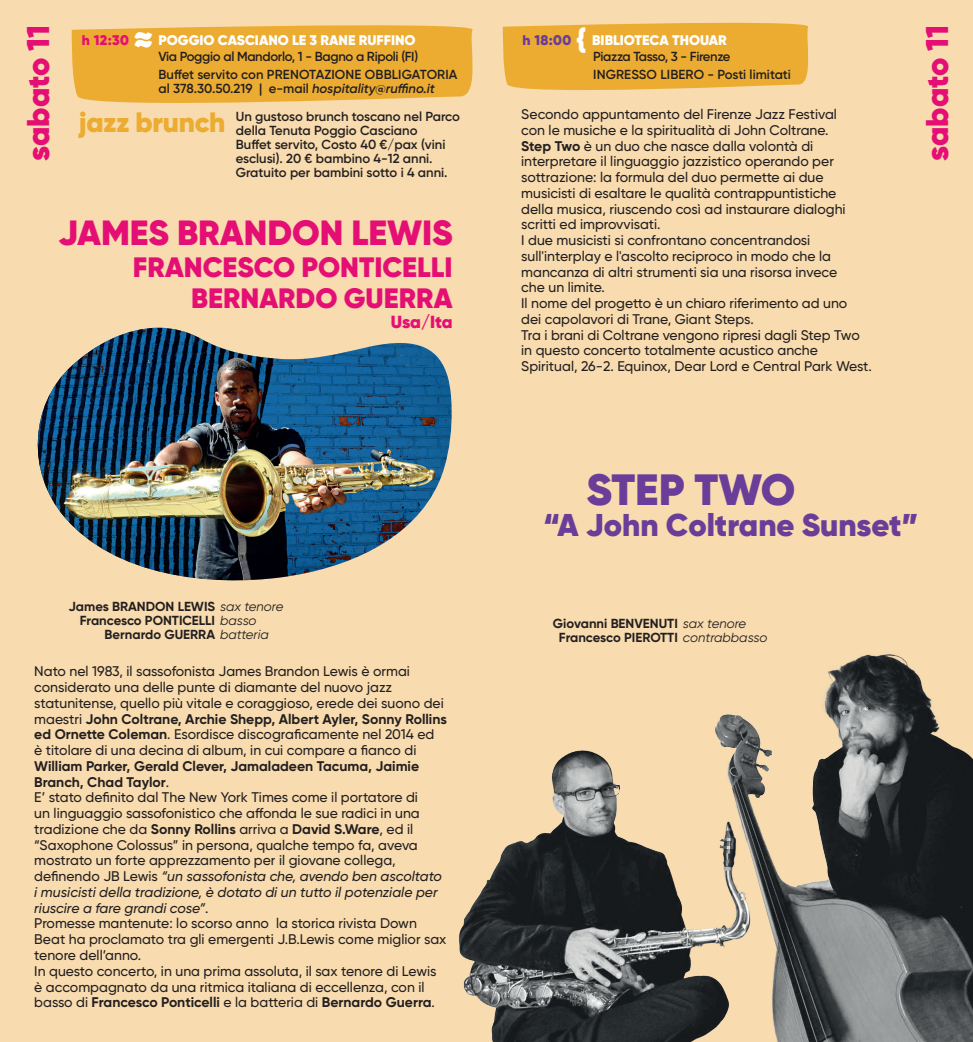
<style>
.page{position:relative;width:973px;height:1042px;background:#fff}
.page>*{position:absolute;margin:0;border:0;box-sizing:border-box;transform-origin:0 0}
.t1{font:900 43.75px "Gilroy";color:#6a3e98}
.t2{font:900 35px "Gilroy";color:#e40e74}
.t3{font:900 35px "Gilroy";color:#fff}
.t4{font:900 31.5px "Gilroy";color:#6a3e98}
.t5{font:900 31.5px "Gilroy";color:#e40e74}
.t6{font:900 28px/31.5px "Gilroy";color:#e40e74;text-align:right}
.t7{font:900 28px "Gilroy";letter-spacing:-.01em;color:#ecac32}
.t8{font:900 17.5px "Gilroy";letter-spacing:-.005em;color:#e40e74}
.t9{font:500 14px/15.8px "Gilroy";color:#231f20}
.t10{font:900 14px "Gilroy";color:#fff}
.t11{font:900 14px "Gilroy";color:#e40e74}
.t12{font:600 13.12px/14px "Gilroy";color:#231f20}
.t13{font:700 13.12px/14px "Gilroy";color:#231f20}
.t14{font:600 13.12px/17.3px "Gilroy";letter-spacing:-.025em;color:#231f20}
.t15{font:600 13.12px "Gilroy";letter-spacing:-.03em;color:#231f20}
.s1{font-style:italic}
.s2{font-weight:400;font-style:italic}
.s3{font-weight:700}
.s4{color:#6a3e98}
.s5{font-size:28px}
</style>
<div class="page">
<div style="left:0;top:0;width:972px;height:1042px;background:#f8dbae"></div>
<svg style="left:502px;top:22px;width:307px;height:69px;background:#edaf3c"></svg>
<img style="left:459px;top:654px;width:513px;height:388px">
<img style="left:37px;top:328px;width:415px;height:253px">
<svg style="left:71px;top:25px;width:402px;height:78px;background:#ecae39"></svg>
<h3 class="t5" style="left:18px;top:161px;width:138px;rotate:-90deg">sabato 11</h3>
<p class="t11" style="left:82px;top:31px;width:49px">h 12:30</p>
<h2 class="t3" style="left:133px;top:17px;width:21px">≈</h2>
<p class="t10" style="left:158px;top:31px;width:258px">POGGIO CASCIANO LE 3 RANE RUFFINO</p>
<p class="t14" style="left:158px;top:48px;width:300px">Via Poggio al Mandorlo, 1 - Bagno a Ripoli (FI)<br>Buffet servito con PRENOTAZIONE OBBLIGATORIA</p>
<p class="t12" style="left:158px;top:82px;width:278px">al 378.30.50.219 | e-mail <span class="s1">hospitality@ruffino.it</span></p>
<h3 class="t7" style="left:79px;top:104px;width:148px">jazz brunch</h3>
<p class="t12" style="left:236px;top:110px;width:226px">Un gustoso brunch toscano nel Parco della Tenuta Poggio Casciano<br>Buffet servito, Costo 40 €/pax (vini esclusi). 20 € bambino 4-12 anni.<br>Gratuito per bambini sotto i 4 anni.</p>
<h2 class="t2" style="left:58px;top:210px;width:396px">JAMES BRANDON LEWIS</h2>
<h3 class="t6" style="left:133px;top:251px;width:321px">FRANCESCO PONTICELLI<br>BERNARDO GUERRA</h3>
<p class="t8" style="left:390px;top:311px;width:63px">Usa/Ita</p>
<p class="t13" style="left:80px;top:599px;width:205px;text-indent:-11px">James BRANDON LEWIS <span class="s2">sax tenore<br></span>Francesco PONTICELLI <span class="s2">basso</span></p>
<p class="t13" style="left:104px;top:627px;width:166px">Bernardo GUERRA <span class="s2">batteria</span></p>
<p class="t9" style="left:34px;top:663px;width:414px">Nato nel 1983, il sassofonista James Brandon Lewis è ormai considerato una delle punte di diamante del nuovo jazz statunitense, quello più vitale e coraggioso, erede dei suono dei maestri <span class="s3">John Coltrane, Archie Shepp, Albert Ayler, Sonny Rollins ed Ornette Coleman</span>. Esordisce discograficamente nel 2014 ed<br>è titolare di una decina di album, in cui compare a fianco di</p>
<p class="t9" style="left:34px;top:758px;width:413px"><span class="s3">William Parker, Gerald Clever, Jamaladeen Tacuma, Jaimie Branch, Chad Taylor</span>.<br>E’ stato definito dal The New York Times come il portatore di<br>un linguaggio sassofonistico che affonda le sue radici in una tradizione che da <span class="s3">Sonny Rollins</span> arriva a <span class="s3">David S.Ware</span>, ed il “Saxophone Colossus” in persona, qualche tempo fa, aveva mostrato un forte apprezzamento per il giovane collega, definendo JB Lewis <span class="s1">“un sassofonista che, avendo ben ascoltato i musicisti della tradizione, è dotato di un tutto il potenziale per riuscire a fare grandi cose”</span>.<br>Promesse mantenute: lo scorso anno la storica rivista Down Beat ha proclamato tra gli emergenti J.B.Lewis come miglior sax tenore dell’anno.<br>In questo concerto, in una prima assoluta, il sax tenore di Lewis è accompagnato da una ritmica italiana di eccellenza, con il basso di <span class="s3">Francesco Ponticelli</span> e la batteria di <span class="s3">Bernardo Guerra</span>.</p>
<p class="t10" style="left:522px;top:32px;width:206px"><span class="s4">h 18:00</span> <span class="s5">{</span> BIBLIOTECA THOUAR</p>
<p class="t15" style="left:593px;top:48px;width:139px">Piazza Tasso, 3 - Firenze</p>
<p class="t12" style="left:593px;top:67px;width:199px">INGRESSO LIBERO - Posti limitati</p>
<p class="t9" style="left:521px;top:106px;width:352px">Secondo appuntamento del Firenze Jazz Festival<br>con le musiche e la spiritualità di John Coltrane.<br><span class="s3">Step Two</span> è un duo che nasce dalla volontà di interpretare il linguaggio jazzistico operando per sottrazione: la formula del duo permette ai due musicisti di esaltare le qualità contrappuntistiche della musica, riuscendo così ad instaurare dialoghi scritti ed improvvisati.<br>I due musicisti si confrontano concentrandosi sull'interplay e l'ascolto reciproco in modo che la mancanza di altri strumenti sia una risorsa invece<br>che un limite.<br>Il nome del progetto è un chiaro riferimento ad uno<br>dei capolavori di Trane, Giant Steps.<br>Tra i brani di Coltrane vengono ripresi dagli Step Two in questo concerto totalmente acustico anche Spiritual, 26-2. Equinox, Dear Lord e Central Park West.</p>
<h3 class="t5" style="left:916px;top:161px;width:138px;rotate:-90deg">sabato 11</h3>
<h1 class="t1" style="left:586px;top:462px;width:210px">STEP TWO</h1>
<h3 class="t4" style="left:543px;top:505px;width:376px">“A John Coltrane Sunset”</h3>
<p class="t13" style="left:559px;top:616px;width:210px;text-indent:-6px">Giovanni BENVENUTI <span class="s2">sax tenore<br></span>Francesco PIEROTTI <span class="s2">contrabbasso</span></p>
</div>
